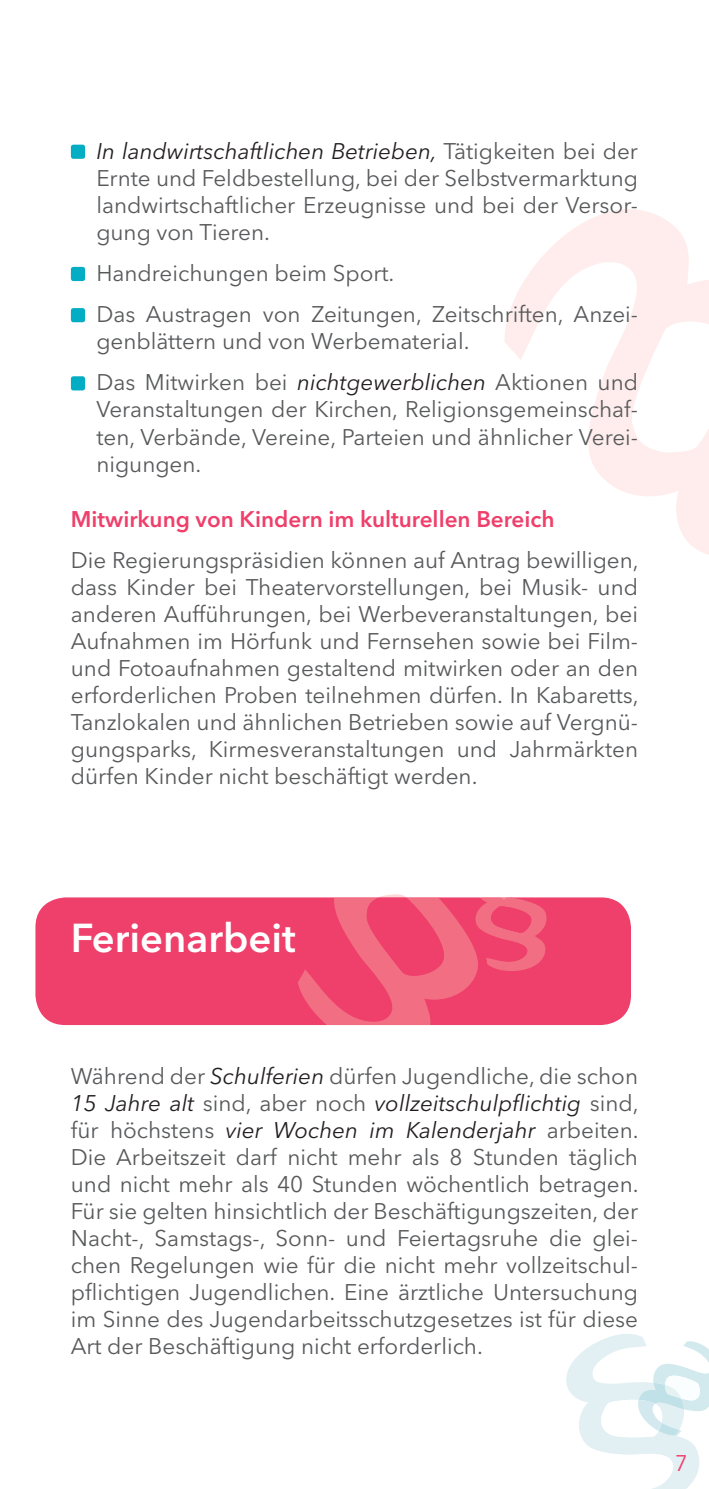
<style>
.page{position:relative;width:709px;height:1489px;background:#fff}
.page>*{position:absolute;margin:0;border:0;box-sizing:border-box;transform-origin:0 0}
.t1{font:600 40px "Avenir Next LT Pro";color:#fff}
.t2{font:22.5px/27px "Avenir Next LT Pro";color:#58595b;text-align:justify}
.t3{font:600 22.5px "Avenir Next LT Pro";color:#ef3f6b}
.t4{font:22.5px "Avenir Next LT Pro";color:#ef3f6b}
.s1{font-style:italic;color:#231f20}
</style>
<div class="page">
<svg style="left:566px;top:1334px;width:143px;height:154px"></svg>
<svg style="left:505px;top:209px;width:204px;height:346px"></svg>
<svg style="left:628px;top:321px;width:81px;height:131px"></svg>
<div style="left:35px;top:897px;width:596px;height:128px;background:#ef3f6b;border-radius:30px"></div>
<svg style="left:327px;top:1025px;width:184px;height:1px"></svg>
<svg style="left:298px;top:894px;width:251px;height:131px"></svg>
<div style="left:71px;top:145px;width:14px;height:14px;background:#03aec4;border-radius:3px"></div>
<div style="left:71px;top:267px;width:14px;height:14px;background:#03aec4;border-radius:3px"></div>
<div style="left:71px;top:308px;width:14px;height:14px;background:#03aec4;border-radius:3px"></div>
<div style="left:71px;top:376px;width:14px;height:14px;background:#03aec4;border-radius:3px"></div>
<p class="t2" style="left:96px;top:139px;width:543px"><span class="s1">In landwirtschaftlichen Betrieben,</span> Tätigkeiten bei der Ernte und Feldbestellung, bei der Selbstvermarktung landwirtschaftlicher Erzeugnisse und bei der Versor&shy;gung von Tieren.</p>
<p class="t2" style="left:96px;top:254px;width:543px;line-height:41.2px">Handreichungen beim Sport.<br>Das Austragen von Zeitungen, Zeitschriften, Anzei-</p>
<p class="t2" style="left:96px;top:323px;width:543px;line-height:41.2px">genblättern und von Werbematerial.<br>Das Mitwirken bei <span class="s1">nichtgewerblichen</span> Aktionen und</p>
<p class="t2" style="left:96px;top:398px;width:543px">Veranstaltungen der Kirchen, Religionsgemeinschaf&shy;ten, Verbände, Vereine, Parteien und ähnlicher Verei&shy;nigungen.</p>
<p class="t3" style="left:71px;top:510px;width:485px">Mitwirkung von Kindern im kulturellen Bereich</p>
<p class="t2" style="left:71px;top:548px;width:569px">Die Regierungspräsidien können auf Antrag bewilligen, dass Kinder bei Theatervorstellungen, bei Musik- und anderen Aufführungen, bei Werbeveranstaltungen, bei Aufnahmen im Hörfunk und Fernsehen sowie bei Film&shy;und Fotoaufnahmen gestaltend mitwirken oder an den erforderlichen Proben teilnehmen dürfen. In Kabaretts, Tanzlokalen und ähnlichen Betrieben sowie auf Vergnü&shy;gungsparks, Kirmesveranstaltungen und Jahrmärkten dürfen Kinder nicht beschäftigt werden.</p>
<h1 class="t1" style="left:71px;top:922px;width:226px">Ferienarbeit</h1>
<p class="t2" style="left:71px;top:1064px;width:569px">Während der <span class="s1">Schulferien</span> dürfen Jugendliche, die schon <span class="s1">15 Jahre alt</span> sind, aber noch <span class="s1">vollzeitschulpflichtig</span> sind, für höchstens <span class="s1">vier Wochen im Kalenderjahr</span> arbeiten.<br>Die Arbeitszeit darf nicht mehr als 8 Stunden täglich und nicht mehr als 40 Stunden wöchentlich betragen.<br>Für sie gelten hinsichtlich der Beschäftigungszeiten, der Nacht-, Samstags-, Sonn- und Feiertagsruhe die glei&shy;chen Regelungen wie für die nicht mehr vollzeitschul&shy;pflichtigen Jugendlichen. Eine ärztliche Untersuchung im Sinne des Jugendarbeitsschutzgesetzes ist für diese Art der Beschäftigung nicht erforderlich.</p>
<p class="t4" style="left:674px;top:1453px;width:15px">7</p>
</div>
